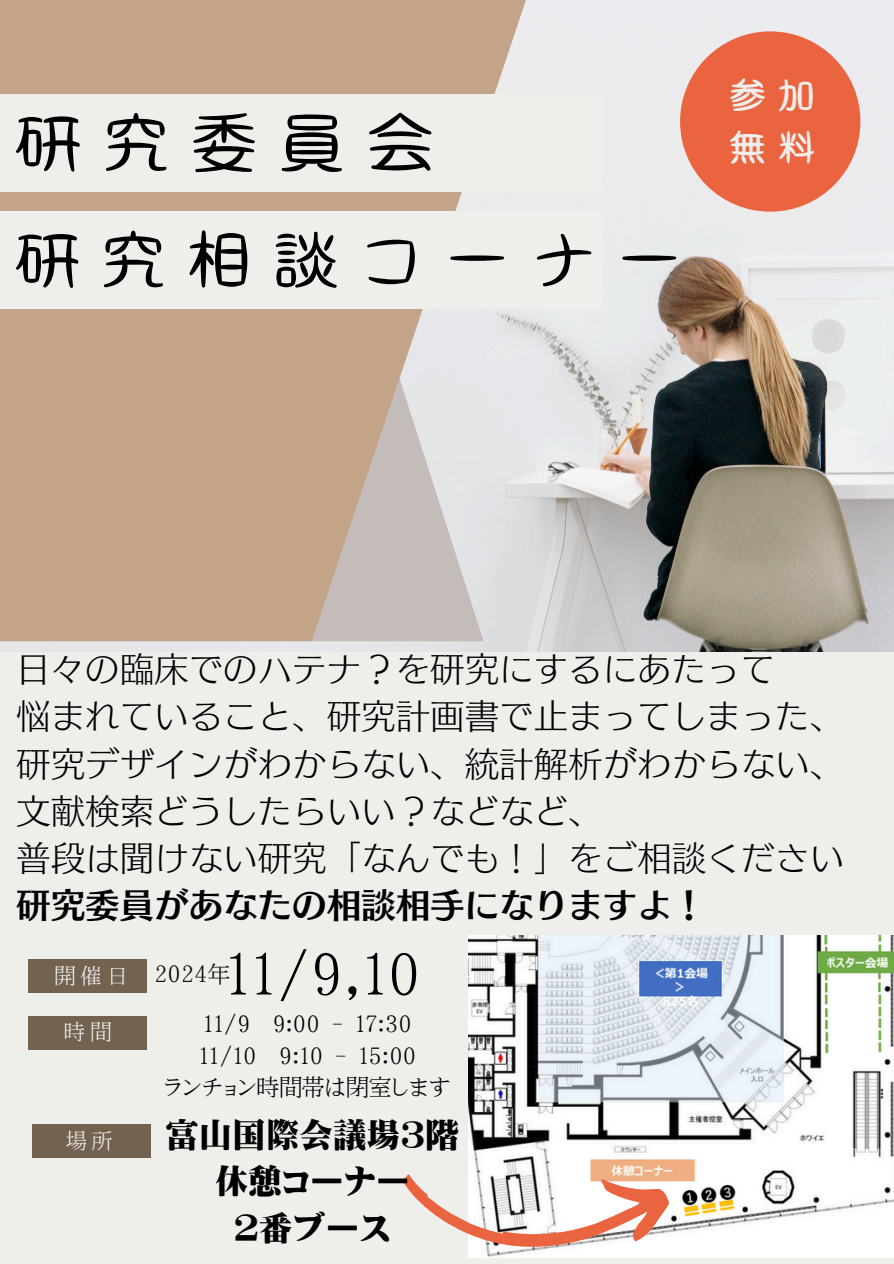
<style>
.page{position:relative;width:894px;height:1264px;background:#fff}
.page>*{position:absolute;margin:0;border:0;box-sizing:border-box;transform-origin:0 0}
.t1{font:65.85px "SF Olive Rdance";letter-spacing:.335em;color:#000}
.t2{font:64.35px "SF Olive Rdance";letter-spacing:.335em;color:#000}
.t3{font:300 56.4px "AR Mincho JIS";color:#000}
.t4{font:36.45px/51.8px "SF Olive Bdance";color:#eeeeeb}
.t5{font:34.5px/47.2px "TT Skip L";color:#000}
.t6{font:900 33.6px/46.2px "AR Mincho JIS";color:#000;text-align:center}
.t7{font:300 22.65px "AR Mincho JIS";color:#000}
.t8{font:300 21px "AR Mincho JIS";letter-spacing:.245em;color:#eeeeeb}
.s1{font-family:"TT Skip B"}
</style>
<div class="page">
<div style="left:0;top:0;width:893px;height:1263px;background:#eeeeeb"></div>
<img style="left:0;top:31px;width:893px;height:620px">
<svg style="left:0;top:0;width:530px;height:641px;background:#c8b09a"></svg>
<div style="left:0;top:95px;width:601px;height:97px;background:#eeeeeb"></div>
<div style="left:0;top:212px;width:601px;height:97px;background:#eeeeeb"></div>
<div style="left:680px;top:31px;width:180px;height:181px;background:#eb6440;border-radius:50%"></div>
<div style="left:29px;top:959px;width:118px;height:33px;background:#746251"></div>
<div style="left:29px;top:1016px;width:118px;height:33px;background:#746251"></div>
<div style="left:32px;top:1124px;width:118px;height:33px;background:#746251"></div>
<img style="left:469px;top:935px;width:424px;height:321px">
<svg style="left:403px;top:1174px;width:267px;height:75px"></svg>
<h1 class="t1" style="left:15px;top:110px;width:419px">研究委員会</h1>
<h1 class="t2" style="left:15px;top:227px;width:668px">研究相談コーナー</h1>
<h4 class="t4" style="left:729px;top:69px;width:87px">参加無料</h4>
<h4 class="t5" style="left:16px;top:645px;width:829px">日々の臨床でのハテナ？を研究にするにあたって<br>悩まれていること、研究計画書で止まってしまった、研究デザインがわからない、統計解析がわからない、文献検索どうしたらいい？などなど、<br>普段は聞けない研究「なんでも！」をご相談ください<span class="s1">研究委員があなたの相談相手になりますよ！</span></h4>
<h2 class="t3" style="left:225px;top:947px;width:197px">11/9,10</h2>
<p class="t8" style="left:54px;top:965px;width:75px">開催日</p>
<p class="t7" style="left:154px;top:962px;width:78px">2024年</p>
<p class="t8" style="left:64px;top:1021px;width:49px">時間</p>
<p class="t7" style="left:203px;top:1012px;width:210px">11/9 9:00 - 17:30</p>
<p class="t7" style="left:199px;top:1044px;width:219px">11/10 9:10 - 15:00</p>
<p class="t7" style="left:164px;top:1075px;width:289px">ランチョン時間帯は閉室します</p>
<h3 class="t6" style="left:165px;top:1112px;width:296px">富山国際会議場３階休憩コーナー<br>２番ブース</h3>
<p class="t8" style="left:66px;top:1130px;width:49px">場所</p>
</div>
